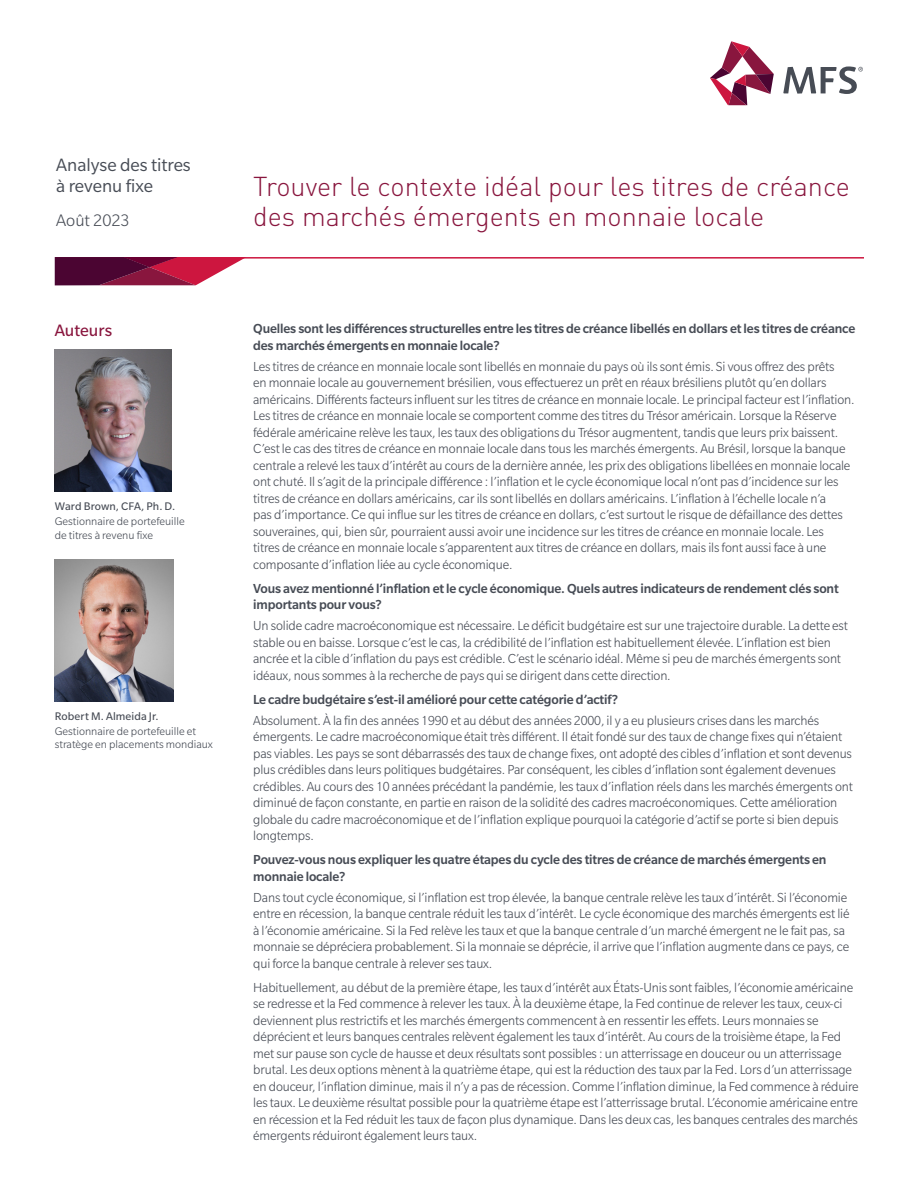
<style>
.page{position:relative;width:918px;height:1188px;background:#fff}
.page>*{position:absolute;margin:0;border:0;box-sizing:border-box;transform-origin:0 0}
.header{font:300 27px/30px "DINOT";color:#89163e}
.header_subhead{font:19.5px/21px "Slate Std";color:#474c55}
.t1{font:300 18.15px "Slate Std";color:#474c55}
.sidebar_subhead{font:18px "Slate Std";color:#89163e}
.body_text{font:300 14.25px/16.5px "Slate Std";letter-spacing:-.01em;color:#474c55}
.sub_subhead{font:500 14.25px/16.5px "Slate Std";letter-spacing:-.01em;color:#474c55}
.author_title{font:300 12px/13.5px "Slate Std";color:#474c55}
.author_name{font:12px "Slate Std";letter-spacing:.005em;color:#474c55}
</style>
<div class="page">
<svg style="left:710px;top:41px;width:64px;height:63px"></svg>
<svg style="left:783px;top:67px;width:80px;height:27px"></svg>
<hr style="left:55px;top:257px;width:809px;height:2px;background:#cd163f">
<svg style="left:55px;top:257px;width:191px;height:28px;background:#912d52"></svg>
<img style="left:55px;top:350px;width:117px;height:142px">
<img style="left:55px;top:560px;width:118px;height:141px">
<p class="header_subhead" style="left:56px;top:154px;width:136px">Analyse des titres à revenu fixe</p>
<p class="t1" style="left:56px;top:210px;width:75px">Août 2023</p>
<p class="sidebar_subhead" style="left:55px;top:321px;width:59px">Auteurs</p>
<p class="author_name" style="left:55px;top:500px;width:122px">Ward Brown, CFA, Ph. D.</p>
<p class="author_title" style="left:55px;top:515px;width:131px">Gestionnaire de portefeuille de titres à revenu fixe</p>
<p class="author_name" style="left:55px;top:710px;width:105px">Robert M. Almeida Jr.</p>
<p class="author_title" style="left:55px;top:724px;width:160px">Gestionnaire de portefeuille et stratège en placements mondiaux</p>
<p class="header" style="left:253px;top:171px;width:598px">Trouver le contexte idéal pour les titres de créance des marchés émergents en monnaie locale</p>
<p class="sub_subhead" style="left:253px;top:320px;width:604px">Quelles sont les différences structurelles entre les titres de créance libellés en dollars et les titres de créance des marchés émergents en monnaie locale?</p>
<p class="body_text" style="left:253px;top:358px;width:603px">Les titres de créance en monnaie locale sont libellés en monnaie du pays où ils sont émis. Si vous offrez des prêts<br>en monnaie locale au gouvernement brésilien, vous effectuerez un prêt en réaux brésiliens plutôt qu’en dollars américains. Différents facteurs influent sur les titres de créance en monnaie locale. Le principal facteur est l’inflation.<br>Les titres de créance en monnaie locale se comportent comme des titres du Trésor américain. Lorsque la Réserve fédérale américaine relève les taux, les taux des obligations du Trésor augmentent, tandis que leurs prix baissent.<br>C’est le cas des titres de créance en monnaie locale dans tous les marchés émergents. Au Brésil, lorsque la banque centrale a relevé les taux d’intérêt au cours de la dernière année, les prix des obligations libellées en monnaie locale ont chuté. Il s’agit de la principale différence : l’inflation et le cycle économique local n’ont pas d’incidence sur les titres de créance en dollars américains, car ils sont libellés en dollars américains. L’inflation à l’échelle locale n’a<br>pas d’importance. Ce qui influe sur les titres de créance en dollars, c’est surtout le risque de défaillance des dettes souveraines, qui, bien sûr, pourraient aussi avoir une incidence sur les titres de créance en monnaie locale. Les<br>titres de créance en monnaie locale s’apparentent aux titres de créance en dollars, mais ils font aussi face à une composante d’inflation liée au cycle économique.</p>
<p class="sub_subhead" style="left:253px;top:580px;width:587px">Vous avez mentionné l’inflation et le cycle économique. Quels autres indicateurs de rendement clés sont importants pour vous?</p>
<p class="body_text" style="left:253px;top:618px;width:596px">Un solide cadre macroéconomique est nécessaire. Le déficit budgétaire est sur une trajectoire durable. La dette est stable ou en baisse. Lorsque c’est le cas, la crédibilité de l’inflation est habituellement élevée. L’inflation est bien ancrée et la cible d’inflation du pays est crédible. C’est le scénario idéal. Même si peu de marchés émergents sont idéaux, nous sommes à la recherche de pays qui se dirigent dans cette direction.</p>
<p class="sub_subhead" style="left:253px;top:691px;width:366px">Le cadre budgétaire s’est-il amélioré pour cette catégorie d’actif?</p>
<p class="body_text" style="left:253px;top:712px;width:601px">Absolument. À la fin des années 1990 et au début des années 2000, il y a eu plusieurs crises dans les marchés émergents. Le cadre macroéconomique était très différent. Il était fondé sur des taux de change fixes qui n’étaient pas viables. Les pays se sont débarrassés des taux de change fixes, ont adopté des cibles d’inflation et sont devenus plus crédibles dans leurs politiques budgétaires. Par conséquent, les cibles d’inflation sont également devenues crédibles. Au cours des 10 années précédant la pandémie, les taux d’inflation réels dans les marchés émergents ont diminué de façon constante, en partie en raison de la solidité des cadres macroéconomiques. Cette amélioration globale du cadre macroéconomique et de l’inflation explique pourquoi la catégorie d’actif se porte si bien depuis longtemps.</p>
<p class="sub_subhead" style="left:253px;top:851px;width:575px">Pouvez-vous nous expliquer les quatre étapes du cycle des titres de créance de marchés émergents en monnaie locale?</p>
<p class="body_text" style="left:253px;top:889px;width:598px">Dans tout cycle économique, si l’inflation est trop élevée, la banque centrale relève les taux d’intérêt. Si l’économie entre en récession, la banque centrale réduit les taux d’intérêt. Le cycle économique des marchés émergents est lié à l’économie américaine. Si la Fed relève les taux et que la banque centrale d’un marché émergent ne le fait pas, sa monnaie se dépréciera probablement. Si la monnaie se déprécie, il arrive que l’inflation augmente dans ce pays, ce qui force la banque centrale à relever ses taux.</p>
<p class="body_text" style="left:253px;top:979px;width:607px">Habituellement, au début de la première étape, les taux d’intérêt aux États-Unis sont faibles, l’économie américaine se redresse et la Fed commence à relever les taux. À la deuxième étape, la Fed continue de relever les taux, ceux-ci deviennent plus restrictifs et les marchés émergents commencent à en ressentir les effets. Leurs monnaies se déprécient et leurs banques centrales relèvent également les taux d’intérêt. Au cours de la troisième étape, la Fed met sur pause son cycle de hausse et deux résultats sont possibles : un atterrissage en douceur ou un atterrissage brutal. Les deux options mènent à la quatrième étape, qui est la réduction des taux par la Fed. Lors d’un atterrissage en douceur, l’inflation diminue, mais il n’y a pas de récession. Comme l’inflation diminue, la Fed commence à réduire les taux. Le deuxième résultat possible pour la quatrième étape est l’atterrissage brutal. L’économie américaine entre en récession et la Fed réduit les taux de façon plus dynamique. Dans les deux cas, les banques centrales des marchés émergents réduiront également leurs taux.</p>
</div>
